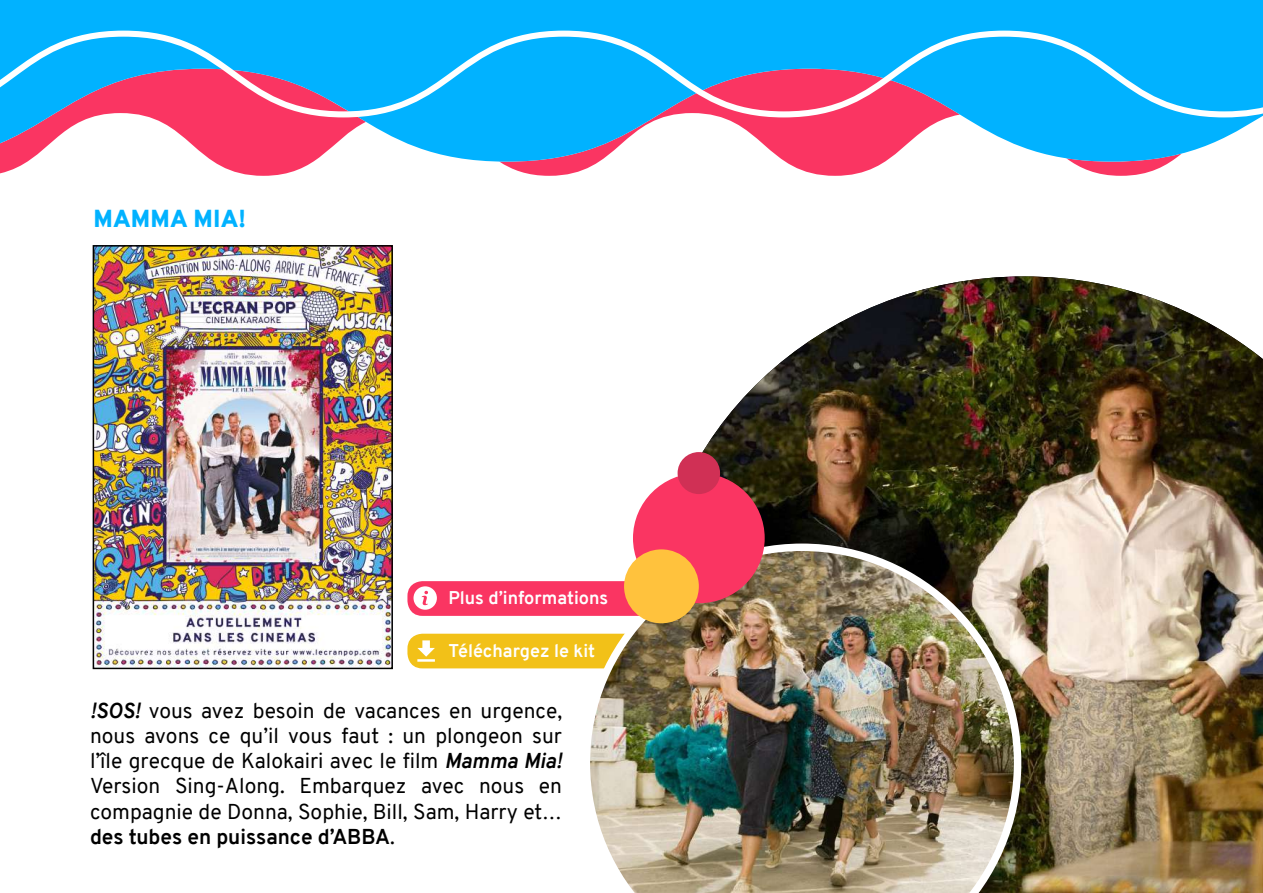
<style>
.page{position:relative;width:1263px;height:893px;background:#fff}
.page>*{position:absolute;margin:0;border:0;box-sizing:border-box;transform-origin:0 0}
.t1{font:900 24px "Overpass";letter-spacing:.005em;color:#01b2ff}
.t2{font:21px/25.2px "Overpass";color:#000;text-align:justify}
.t3{font:700 18px "Overpass";color:#fff}
.s1{font-weight:700;font-style:italic}
.s2{font-weight:700}
</style>
<div class="page">
<img style="left:96px;top:248px;width:294px;height:418px">
<div style="left:93px;top:245px;width:300px;height:424px;border:2px solid #000"></div>
<div style="left:407px;top:581px;width:316px;height:35px;background:#fa3562;border-radius:15px"></div>
<svg style="left:413px;top:586px;width:24px;height:24px"></svg>
<div style="left:407px;top:634px;width:316px;height:34px;background:#f2c118;border-radius:15px"></div>
<svg style="left:417px;top:640px;width:18px;height:22px"></svg>
<svg style="left:500px;top:162px;width:384px;height:14px"></svg>
<svg style="left:0;top:162px;width:313px;height:14px"></svg>
<svg style="left:1072px;top:162px;width:98px;height:14px"></svg>
<svg style="left:0;top:0;width:1263px;height:162px;fill:#01b2ff"></svg>
<svg style="left:0;top:31px;width:1263px;height:86px;background:#3ea3e4"></svg>
<img style="left:653px;top:276px;width:610px;height:617px">
<img style="left:583px;top:544px;width:438px;height:349px">
<div style="left:633px;top:473px;width:132px;height:130px;background:#fa3562;border-radius:50%"></div>
<div style="left:624px;top:549px;width:75px;height:74px;background:#ffc23d;border-radius:50%"></div>
<div style="left:678px;top:452px;width:42px;height:42px;background:#d03055;border-radius:50%"></div>
<p class="t1" style="left:93px;top:202px;width:154px">MAMMA MIA!</p>
<p class="t3" style="left:448px;top:585px;width:161px">Plus d’informations</p>
<p class="t3" style="left:448px;top:637px;width:148px">Téléchargez le kit</p>
<p class="t2" style="left:90px;top:698px;width:473px"><span class="s1">!SOS!</span> vous avez besoin de vacances en urgence, nous avons ce qu’il vous faut : un plongeon sur l’île grecque de Kalokairi avec le film <span class="s1">Mamma Mia!<br></span>Version Sing-Along. Embarquez avec nous en compagnie de Donna, Sophie, Bill, Sam, Harry et… <span class="s2">des tubes en puissance d’ABBA</span>.</p>
</div>
